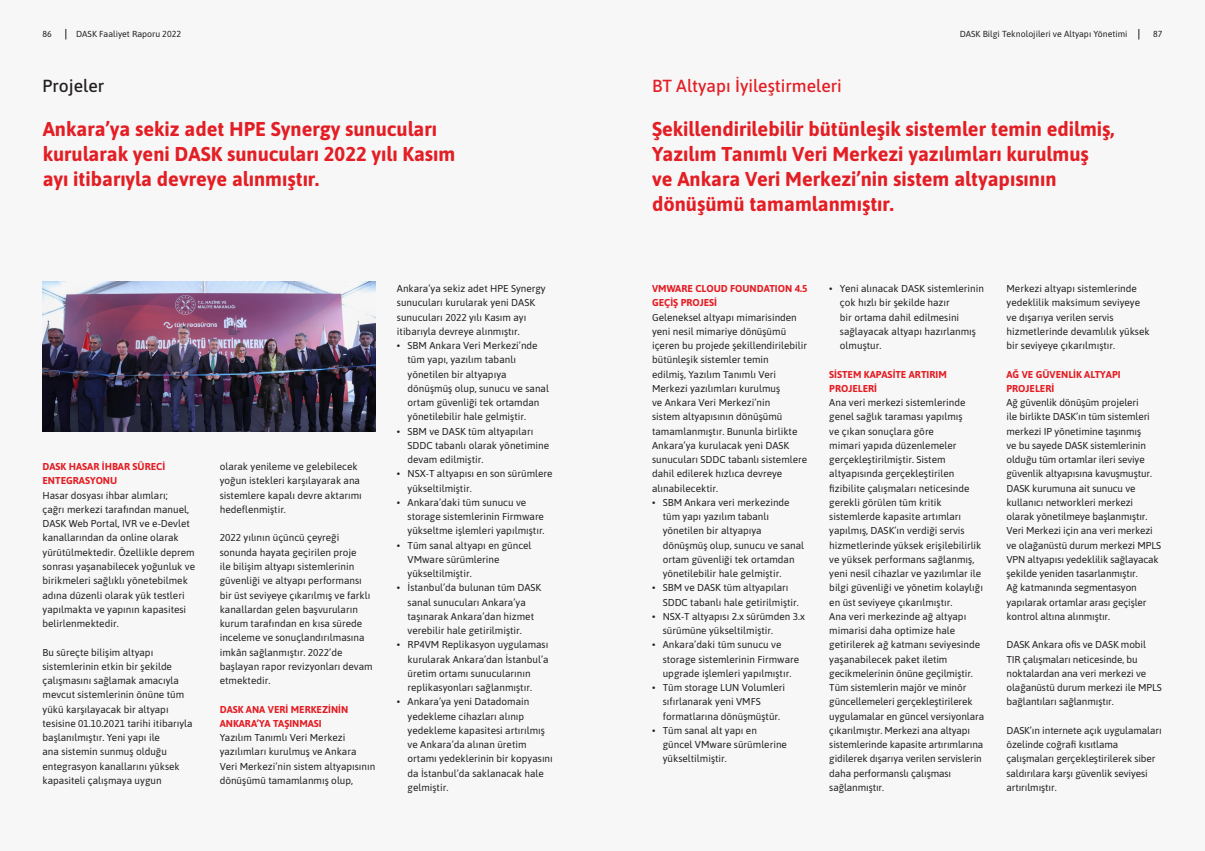
<style>
.page{position:relative;width:1205px;height:851px;background:#fff}
.page>*{position:absolute;margin:0;border:0;box-sizing:border-box;transform-origin:0 0}
.t1{font:700 20px/25px "Asap";color:#e31e24}
.t2{font:500 17.5px "Asap";color:#e31e24}
.t3{font:500 17.5px "Asap";color:#231f20}
.t4{font:10px/14.2px "Asap";color:#231f20}
.t5{font:700 10px/14.2px "Asap";color:#e31e24}
.t6{font:8.75px "Asap";color:#231f20}
</style>
<div class="page">
<div style="left:0;top:0;width:1205px;height:850px;background:#f7f7f8"></div>
<img style="left:43px;top:282px;width:332px;height:149px">
<p class="t6" style="left:43px;top:28px;width:11px">86</p>
<p class="t6" style="left:76px;top:28px;width:106px">DASK Faaliyet Raporu 2022</p>
<p class="t6" style="left:960px;top:28px;width:169px">DASK Bilgi Teknolojileri ve Altyapı Yönetimi</p>
<p class="t6" style="left:1153px;top:28px;width:11px">87</p>
<p class="t3" style="left:43px;top:73px;width:63px">Projeler</p>
<p class="t1" style="left:43px;top:115px;width:414px">Ankara’ya sekiz adet HPE Synergy sunucuları kurularak yeni DASK sunucuları 2022 yılı Kasım ayı itibarıyla devreye alınmıştır.</p>
<p class="t2" style="left:652px;top:73px;width:191px">BT Altyapı İyileştirmeleri</p>
<p class="t1" style="left:652px;top:115px;width:464px">Şekillendirilebilir bütünleşik sistemler temin edilmiş, Yazılım Tanımlı Veri Merkezi yazılımları kurulmuş<br>ve Ankara Veri Merkezi’nin sistem altyapısının dönüşümü tamamlanmıştır.</p>
<p class="t5" style="left:43px;top:459px;width:124px">DASK HASAR İHBAR SÜRECİ<br>ENTEGRASYONU</p>
<p class="t4" style="left:43px;top:487px;width:154px">Hasar dosyası ihbar alımları;<br>çağrı merkezi tarafından manuel,<br>DASK Web Portal, IVR ve e-Devlet kanallarından da online olarak yürütülmektedir. Özellikle deprem sonrası yaşanabilecek yoğunluk ve birikmeleri sağlıklı yönetebilmek adına düzenli olarak yük testleri yapılmakta ve yapının kapasitesi belirlenmektedir.</p>
<p class="t4" style="left:43px;top:644px;width:152px">Bu süreçte bilişim altyapı sistemlerinin etkin bir şekilde çalışmasını sağlamak amacıyla mevcut sistemlerinin önüne tüm yükü karşılayacak bir altyapı tesisine 01.10.2021 tarihi itibarıyla başlanılmıştır. Yeni yapı ile<br>ana sistemin sunmuş olduğu entegrasyon kanallarını yüksek kapasiteli çalışmaya uygun</p>
<p class="t4" style="left:220px;top:459px;width:144px">olarak yenileme ve gelebilecek yoğun istekleri karşılayarak ana sistemlere kapalı devre aktarımı hedeflenmiştir.</p>
<p class="t4" style="left:220px;top:530px;width:154px">2022 yılının üçüncü çeyreği sonunda hayata geçirilen proje<br>ile bilişim altyapı sistemlerinin güvenliği ve altyapı performansı bir üst seviyeye çıkarılmış ve farklı kanallardan gelen başvuruların kurum tarafından en kısa sürede inceleme ve sonuçlandırılmasına imkân sağlanmıştır. 2022’de başlayan rapor revizyonları devam etmektedir.</p>
<p class="t5" style="left:220px;top:701px;width:130px">DASK ANA VERİ MERKEZİNİN<br>ANKARA’YA TAŞINMASI</p>
<p class="t4" style="left:220px;top:729px;width:157px">Yazılım Tanımlı Veri Merkezi yazılımları kurulmuş ve Ankara<br>Veri Merkezi’nin sistem altyapısının dönüşümü tamamlanmış olup,</p>
<p class="t4" style="left:397px;top:281px;width:150px">Ankara’ya sekiz adet HPE Synergy sunucuları kurularak yeni DASK sunucuları 2022 yılı Kasım ayı itibarıyla devreye alınmıştır.</p>
<p class="t4" style="left:407px;top:338px;width:143px;text-indent:-11px">• SBM Ankara Veri Merkezi’nde tüm yapı, yazılım tabanlı yönetilen bir altyapıya dönüşmüş olup, sunucu ve sanal ortam güvenliği tek ortamdan yönetilebilir hale gelmiştir.</p>
<p class="t4" style="left:407px;top:423px;width:143px;text-indent:-11px">• SBM ve DASK tüm altyapıları<br>SDDC tabanlı olarak yönetimine devam edilmiştir.</p>
<p class="t4" style="left:407px;top:466px;width:147px;text-indent:-11px">• NSX-T altyapısı en son sürümlere yükseltilmiştir.</p>
<p class="t4" style="left:407px;top:494px;width:139px;text-indent:-11px">• Ankara’daki tüm sunucu ve storage sistemlerinin Firmware yükseltme işlemleri yapılmıştır.</p>
<p class="t4" style="left:407px;top:537px;width:125px;text-indent:-11px">• Tüm sanal altyapı en güncel<br>VMware sürümlerine yükseltilmiştir.</p>
<p class="t4" style="left:407px;top:580px;width:135px;text-indent:-11px">• İstanbul’da bulunan tüm DASK sanal sunucuları Ankara’ya taşınarak Ankara’dan hizmet verebilir hale getirilmiştir.</p>
<p class="t4" style="left:407px;top:637px;width:143px;text-indent:-11px">• RP4VM Replikasyon uygulaması kurularak Ankara’dan İstanbul’a üretim ortamı sunucularının replikasyonları sağlanmıştır.</p>
<p class="t4" style="left:407px;top:694px;width:147px;text-indent:-11px">• Ankara’ya yeni Datadomain yedekleme cihazları alınıp yedekleme kapasitesi artırılmış ve Ankara’da alınan üretim ortamı yedeklerinin bir kopyasını da İstanbul’da saklanacak hale gelmiştir.</p>
<p class="t5" style="left:652px;top:281px;width:157px">VMWARE CLOUD FOUNDATION 4.5<br>GEÇİŞ PROJESİ</p>
<p class="t4" style="left:652px;top:309px;width:157px">Geleneksel altyapı mimarisinden yeni nesil mimariye dönüşümü içeren bu projede şekillendirilebilir bütünleşik sistemler temin<br>edilmiş, Yazılım Tanımlı Veri<br>Merkezi yazılımları kurulmuş<br>ve Ankara Veri Merkezi’nin<br>sistem altyapısının dönüşümü tamamlanmıştır. Bununla birlikte<br>Ankara’ya kurulacak yeni DASK sunucuları SDDC tabanlı sistemlere dahil edilerek hızlıca devreye alınabilecektir.</p>
<p class="t4" style="left:663px;top:494px;width:143px;text-indent:-11px">• SBM Ankara veri merkezinde tüm yapı yazılım tabanlı yönetilen bir altyapıya dönüşmüş olup, sunucu ve sanal ortam güvenliği tek ortamdan yönetilebilir hale gelmiştir.</p>
<p class="t4" style="left:663px;top:580px;width:138px;text-indent:-11px">• SBM ve DASK tüm altyapıları<br>SDDC tabanlı hale getirilmiştir.</p>
<p class="t4" style="left:663px;top:608px;width:144px;text-indent:-11px">• NSX-T altyapısı 2.x sürümden 3.x sürümüne yükseltilmiştir.</p>
<p class="t4" style="left:663px;top:637px;width:138px;text-indent:-11px">• Ankara’daki tüm sunucu ve storage sistemlerinin Firmware upgrade işlemleri yapılmıştır.</p>
<p class="t4" style="left:663px;top:680px;width:124px;text-indent:-11px">• Tüm storage LUN Volumleri sıfırlanarak yeni VMFS formatlarına dönüşmüştür.</p>
<p class="t4" style="left:663px;top:722px;width:126px;text-indent:-11px">• Tüm sanal alt yapı en güncel VMware sürümlerine yükseltilmiştir.</p>
<p class="t4" style="left:840px;top:281px;width:146px;text-indent:-11px">• Yeni alınacak DASK sistemlerinin çok hızlı bir şekilde hazır<br>bir ortama dahil edilmesini sağlayacak altyapı hazırlanmış olmuştur.</p>
<p class="t5" style="left:829px;top:366px;width:119px">SİSTEM KAPASİTE ARTIRIM<br>PROJELERİ</p>
<p class="t4" style="left:829px;top:395px;width:156px">Ana veri merkezi sistemlerinde genel sağlık taraması yapılmış<br>ve çıkan sonuçlara göre<br>mimari yapıda düzenlemeler gerçekleştirilmiştir. Sistem altyapısında gerçekleştirilen fizibilite çalışmaları neticesinde gerekli görülen tüm kritik sistemlerde kapasite artımları yapılmış, DASK’ın verdiği servis hizmetlerinde yüksek erişilebilirlik ve yüksek performans sağlanmış, yeni nesil cihazlar ve yazılımlar ile bilgi güvenliği ve yönetim kolaylığı en üst seviyeye çıkarılmıştır.<br>Ana veri merkezinde ağ altyapı mimarisi daha optimize hale getirilerek ağ katmanı seviyesinde yaşanabilecek paket iletim gecikmelerinin önüne geçilmiştir.<br>Tüm sistemlerin majör ve minör güncellemeleri gerçekleştirilerek uygulamalar en güncel versiyonlara çıkarılmıştır. Merkezi ana altyapı sistemlerinde kapasite artırımlarına gidilerek dışarıya verilen servislerin daha performanslı çalışması sağlanmıştır.</p>
<p class="t4" style="left:1006px;top:281px;width:145px">Merkezi altyapı sistemlerinde yedeklilik maksimum seviyeye ve dışarıya verilen servis hizmetlerinde devamlılık yüksek bir seviyeye çıkarılmıştır.</p>
<p class="t5" style="left:1006px;top:366px;width:115px">AĞ VE GÜVENLİK ALTYAPI<br>PROJELERİ</p>
<p class="t4" style="left:1006px;top:395px;width:156px">Ağ güvenlik dönüşüm projeleri<br>ile birlikte DASK’ın tüm sistemleri merkezi IP yönetimine taşınmış<br>ve bu sayede DASK sistemlerinin olduğu tüm ortamlar ileri seviye güvenlik altyapısına kavuşmuştur.<br>DASK kurumuna ait sunucu ve kullanıcı networkleri merkezi olarak yönetilmeye başlanmıştır.<br>Veri Merkezi için ana veri merkezi ve olağanüstü durum merkezi MPLS<br>VPN altyapısı yedeklilik sağlayacak şekilde yeniden tasarlanmıştır.<br>Ağ katmanında segmentasyon yapılarak ortamlar arası geçişler kontrol altına alınmıştır.</p>
<p class="t4" style="left:1006px;top:637px;width:157px">DASK Ankara ofis ve DASK mobil<br>TIR çalışmaları neticesinde, bu noktalardan ana veri merkezi ve olağanüstü durum merkezi ile MPLS bağlantıları sağlanmıştır.</p>
<p class="t4" style="left:1006px;top:722px;width:157px">DASK’ın internete açık uygulamaları özelinde coğrafi kısıtlama çalışmaları gerçekleştirilerek siber saldırılara karşı güvenlik seviyesi artırılmıştır.</p>
</div>
